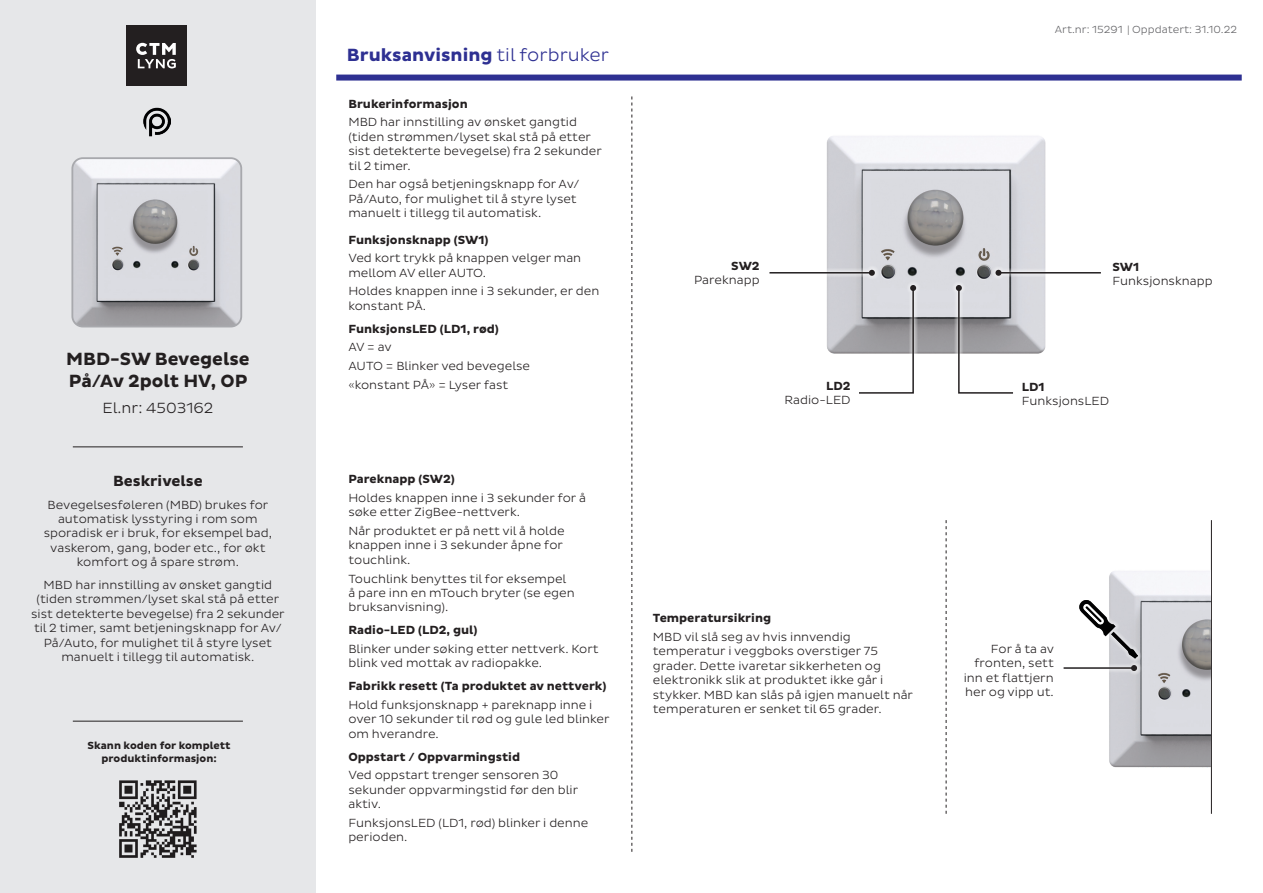
<style>
.page{position:relative;width:1263px;height:893px;background:#fff}
.page>*{position:absolute;margin:0;border:0;box-sizing:border-box;transform-origin:0 0}
.t1{font:700 18px/21.6px "Pluto Sans";color:#231f20}
.t2{font:700 18px "Pluto Sans";color:#2e3092}
.t3{font:300 15px "Pluto Sans";color:#231f20}
.t4{font:700 15px "Pluto Sans";color:#231f20}
.t5{font:300 12px/14.4px "Pluto Sans";color:#231f20}
.t6{font:700 12px "Pluto Sans";color:#231f20}
.t7{font:700 10.5px/12.6px "Pluto Sans";color:#231f20;text-align:center}
.t8{font:300 10.5px "Pluto Sans";color:#636366}
.s1{font-weight:300}
</style>
<div class="page">
<div style="left:0;top:0;width:315px;height:893px;background:#e6e7e9"></div>
<svg style="left:631px;top:96px;width:1px;height:756px"></svg>
<div style="left:336px;top:75px;width:906px;height:6px;background:#2e3092"></div>
<hr style="left:73px;top:721px;width:170px;height:1px;background:#231f20">
<hr style="left:73px;top:446px;width:170px;height:1px;background:#231f20">
<svg style="left:946px;top:520px;width:1px;height:294px"></svg>
<hr style="left:1211px;top:520px;width:1px;height:294px;background:#231f20">
<img style="left:144px;top:107px;width:26px;height:29px">
<div style="left:127px;top:26px;width:60px;height:60px;background:#231f20"></div>
<svg style="left:136px;top:43px;width:40px;height:25px"></svg>
<svg style="left:119px;top:780px;width:78px;height:78px"></svg>
<img style="left:74px;top:160px;width:167px;height:167px">
<div style="left:71px;top:157px;width:171px;height:170px;border:2px solid #a8a9ad;border-radius:10px"></div>
<img style="left:826px;top:136px;width:220px;height:218px">
<img style="left:1109px;top:561px;width:102px;height:212px">
<svg style="left:855px;top:281px;width:65px;height:73px"></svg>
<svg style="left:857px;top:285px;width:59px;height:109px"></svg>
<svg style="left:952px;top:281px;width:65px;height:73px"></svg>
<svg style="left:956px;top:285px;width:58px;height:109px"></svg>
<svg style="left:1109px;top:662px;width:32px;height:13px"></svg>
<hr style="left:1063px;top:667px;width:71px;height:2px;background:#231f20">
<svg style="left:1131px;top:665px;width:6px;height:6px"></svg>
<svg style="left:1109px;top:596px;width:33px;height:66px"></svg>
<img style="left:1079px;top:600px;width:58px;height:59px">
<svg style="left:826px;top:266px;width:53px;height:14px"></svg>
<hr style="left:769px;top:272px;width:103px;height:2px;background:#231f20">
<svg style="left:869px;top:270px;width:6px;height:6px"></svg>
<svg style="left:991px;top:266px;width:55px;height:14px"></svg>
<hr style="left:998px;top:272px;width:103px;height:2px;background:#231f20">
<svg style="left:995px;top:270px;width:6px;height:6px"></svg>
<h1 class="t1" style="left:66px;top:349px;width:185px">MBD-SW Bevegelse<br>På/Av 2polt HV, OP</h1>
<p class="t3" style="left:102px;top:399px;width:112px">El.nr: 4503162</p>
<p class="t4" style="left:113px;top:472px;width:91px">Beskrivelse</p>
<p class="t5" style="left:44px;top:497px;width:230px;text-align:center">Bevegelsesføleren (MBD) brukes for automatisk lysstyring i rom som sporadisk er i bruk, for eksempel bad, vaskerom, gang, boder etc., for økt komfort og å spare strøm.</p>
<p class="t5" style="left:31px;top:578px;width:255px;text-align:center">MBD har innstilling av ønsket gangtid (tiden strømmen/lyset skal stå på etter sist detekterte bevegelse) fra 2 sekunder til 2 timer, samt betjeningsknapp for Av/ På/Auto, for mulighet til å styre lyset manuelt i tillegg til automatisk.</p>
<p class="t7" style="left:88px;top:740px;width:145px">Skann koden for komplett produktinformasjon:</p>
<h1 class="t2" style="left:347px;top:45px;width:264px">Bruksanvisning <span class="s1">til forbruker</span></h1>
<p class="t6" style="left:348px;top:97px;width:121px">Brukerinformasjon</p>
<p class="t5" style="left:348px;top:115px;width:255px">MBD har innstilling av ønsket gangtid (tiden strømmen/lyset skal stå på etter sist detekterte bevegelse) fra 2 sekunder til 2 timer.</p>
<p class="t5" style="left:348px;top:177px;width:233px">Den har også betjeningsknapp for Av/<br>På/Auto, for mulighet til å styre lyset manuelt i tillegg til automatisk.</p>
<p class="t6" style="left:348px;top:233px;width:142px">Funksjonsknapp (SW1)</p>
<p class="t5" style="left:348px;top:251px;width:234px">Ved kort trykk på knappen velger man mellom AV eller AUTO.</p>
<p class="t5" style="left:348px;top:284px;width:253px">Holdes knappen inne i 3 sekunder, er den konstant PÅ.</p>
<p class="t6" style="left:348px;top:322px;width:152px">FunksjonsLED (LD1, rød)</p>
<p class="t5" style="left:348px;top:338px;width:183px;line-height:18.6px">AV = av<br>AUTO = Blinker ved bevegelse «konstant PÅ» = Lyser fast</p>
<p class="t6" style="left:348px;top:472px;width:108px">Pareknapp (SW2)</p>
<p class="t5" style="left:348px;top:491px;width:239px">Holdes knappen inne i 3 sekunder for å søke etter ZigBee-nettverk.</p>
<p class="t5" style="left:348px;top:524px;width:218px">Når produktet er på nett vil å holde knappen inne i 3 sekunder åpne for touchlink.</p>
<p class="t5" style="left:348px;top:571px;width:228px">Touchlink benyttes til for eksempel å pare inn en mTouch bryter (se egen bruksanvisning).</p>
<p class="t6" style="left:348px;top:623px;width:131px">Radio-LED (LD2, gul)</p>
<p class="t5" style="left:348px;top:642px;width:252px">Blinker under søking etter nettverk. Kort blink ved mottak av radiopakke.</p>
<p class="t6" style="left:348px;top:679px;width:260px">Fabrikk resett (Ta produktet av nettverk)</p>
<p class="t5" style="left:348px;top:698px;width:263px">Hold funksjonsknapp + pareknapp inne i over 10 sekunder til rød og gule led blinker om hverandre.</p>
<p class="t6" style="left:348px;top:750px;width:173px">Oppstart / Oppvarmingstid</p>
<p class="t5" style="left:348px;top:768px;width:231px">Ved oppstart trenger sensoren 30 sekunder oppvarmingstid før den blir aktiv.</p>
<p class="t5" style="left:348px;top:815px;width:241px">FunksjonsLED (LD1, rød) blinker i denne perioden.</p>
<p class="t6" style="left:731px;top:259px;width:30px">SW2</p>
<p class="t5" style="left:694px;top:273px;width:67px">Pareknapp</p>
<p class="t6" style="left:826px;top:379px;width:26px">LD2</p>
<p class="t5" style="left:785px;top:393px;width:68px">Radio-LED</p>
<p class="t6" style="left:653px;top:611px;width:120px">Temperatursikring</p>
<p class="t5" style="left:653px;top:630px;width:262px">MBD vil slå seg av hvis innvendig temperatur i veggboks overstiger 75 grader. Dette ivaretar sikkerheten og elektronikk slik at produktet ikke går i stykker. MBD kan slås på igjen manuelt når temperaturen er senket til 65 grader.</p>
<p class="t8" style="left:1055px;top:24px;width:184px">Art.nr: 15291 | Oppdatert: 31.10.22</p>
<p class="t6" style="left:1112px;top:260px;width:28px">SW1</p>
<p class="t5" style="left:1112px;top:274px;width:102px">Funksjonsknapp</p>
<p class="t6" style="left:1022px;top:380px;width:24px">LD1</p>
<p class="t5" style="left:1022px;top:394px;width:89px">FunksjonsLED</p>
<p class="t5" style="left:964px;top:642px;width:92px;text-align:right">For å ta av fronten, sett inn et flattjern her og vipp ut.</p>
</div>
